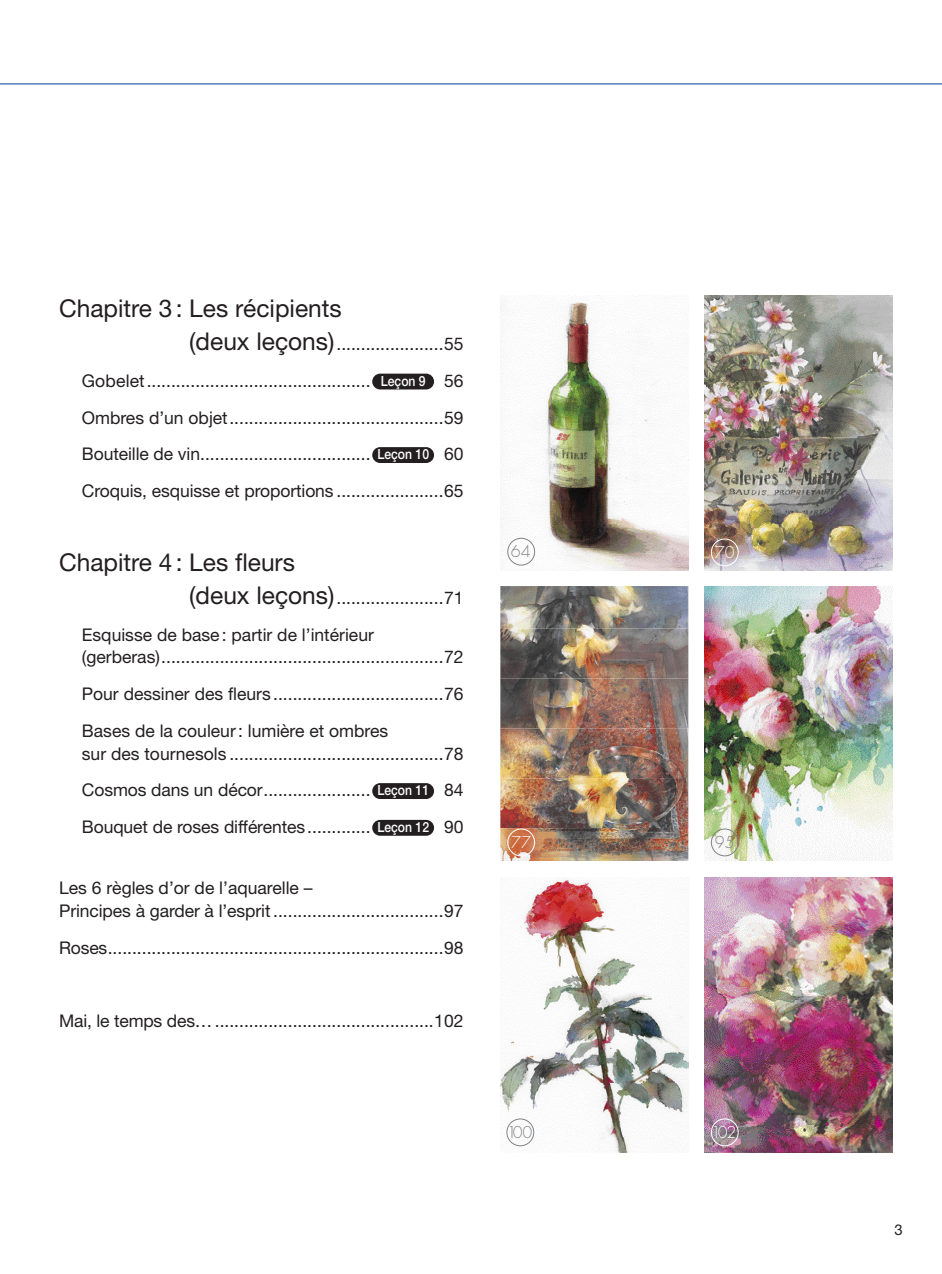
<style>
.page{position:relative;width:942px;height:1274px;background:#fff}
.page>*{position:absolute;margin:0;border:0;box-sizing:border-box;transform-origin:0 0}
.t1{font:24.5px "Helvetica Neue";color:#231f20}
.t2{font:17.5px/36.8px "Helvetica Neue";letter-spacing:-.005em;color:#231f20;text-align:justify}
.t3{font:300 15.92px "Futura Std";letter-spacing:-.04em;color:#fff}
.t4{font:300 15.92px "Futura Std";letter-spacing:-.01em;color:#808285}
.t5{font:14.88px "Helvetica Neue";color:#231f20}
.s1{font-size:24.5px}
.s2{font-weight:500;font-size:14px;color:#fff}
</style>
<div class="page">
<hr style="left:0;top:83px;width:942px;height:2px;background:#5679bd">
<img style="left:500px;top:300px;width:188px;height:271px">
<img style="left:500px;top:586px;width:188px;height:275px">
<img style="left:705px;top:296px;width:187px;height:275px">
<img style="left:705px;top:877px;width:187px;height:275px">
<img style="left:500px;top:880px;width:188px;height:272px">
<img style="left:705px;top:586px;width:187px;height:275px">
<div style="left:507px;top:538px;width:28px;height:27px;border:1px solid #808285;border-radius:50%"></div>
<div style="left:507px;top:829px;width:28px;height:27px;border:1px solid #fff;border-radius:50%"></div>
<div style="left:507px;top:1119px;width:28px;height:27px;border:1px solid #fff;border-radius:50%"></div>
<div style="left:711px;top:539px;width:27px;height:27px;border:1px solid #fff;border-radius:50%"></div>
<div style="left:711px;top:829px;width:27px;height:27px;border:1px solid #808285;border-radius:50%"></div>
<div style="left:711px;top:1119px;width:27px;height:27px;border:1px solid #fff;border-radius:50%"></div>
<div style="left:506px;top:1119px;width:28px;height:27px;border:1px solid #808285;border-radius:50%"></div>
<div style="left:372px;top:374px;width:62px;height:15px;background:#231f20;border-radius:8px"></div>
<div style="left:372px;top:447px;width:62px;height:16px;background:#231f20;border-radius:8px"></div>
<div style="left:372px;top:783px;width:62px;height:16px;background:#231f20;border-radius:8px"></div>
<div style="left:372px;top:820px;width:62px;height:16px;background:#231f20;border-radius:8px"></div>
<h1 class="t1" style="left:59px;top:294px;width:284px">Chapitre 3: Les récipients</h1>
<p class="t2" style="left:82px;top:325px;width:383px;text-indent:107px"><span class="s1">(deux leçons)</span>......................55<br>Gobelet.............................................. <span class="s2">Leçon 9</span> 56<br>Ombres d’un objet............................................59<br>Bouteille de vin................................... <span class="s2">Leçon 10</span> 60<br>Croquis, esquisse et proportions ......................65</p>
<h1 class="t1" style="left:59px;top:547px;width:237px">Chapitre 4: Les fleurs</h1>
<p class="t2" style="left:82px;top:579px;width:383px;text-indent:107px"><span class="s1">(deux leçons)</span>......................71<br>Esquisse de base: partir de l’intérieur</p>
<p class="t2" style="left:82px;top:639px;width:383px">(gerberas)..........................................................72<br>Pour dessiner des fleurs ...................................76<br>Bases de la couleur: lumière et ombres</p>
<p class="t2" style="left:82px;top:735px;width:383px">sur des tournesols ............................................78<br>Cosmos dans un décor...................... <span class="s2">Leçon 11</span> 84<br>Bouquet de roses différentes............. <span class="s2">Leçon 12</span> 90</p>
<p class="t2" style="left:59px;top:877px;width:406px;line-height:22.8px">Les 6 règles d’or de l’aquarelle –<br>Principes à garder à l’esprit...................................97</p>
<p class="t2" style="left:59px;top:929px;width:406px">Roses.....................................................................98</p>
<p class="t2" style="left:59px;top:1003px;width:406px">Mai, le temps des….............................................102</p>
<p class="t4" style="left:511px;top:542px;width:21px">64</p>
<p class="t3" style="left:511px;top:833px;width:21px">77</p>
<p class="t3" style="left:715px;top:543px;width:21px">70</p>
<p class="t4" style="left:715px;top:833px;width:21px">95</p>
<p class="t4" style="left:507px;top:1122px;width:27px">100</p>
<p class="t3" style="left:711px;top:1122px;width:27px">102</p>
<p class="t5" style="left:894px;top:1220px;width:10px">3</p>
</div>
